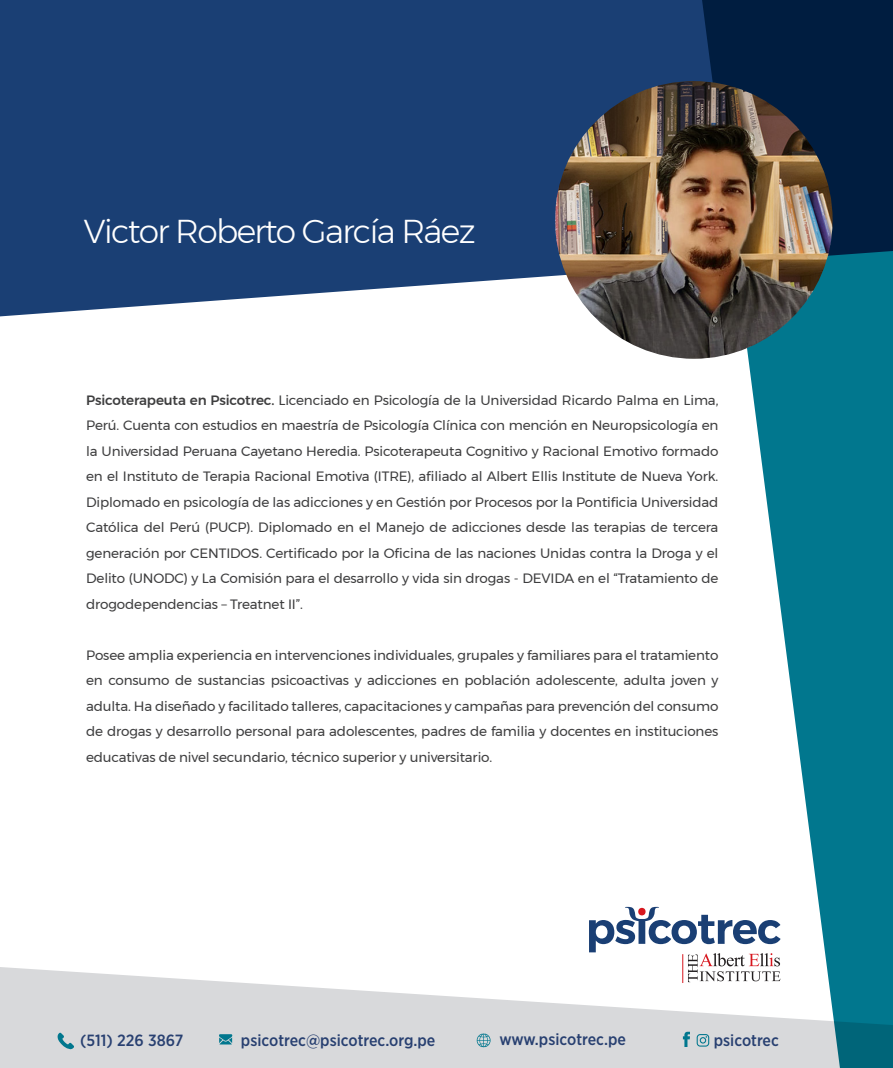
<style>
.page{position:relative;width:893px;height:1068px;background:#fff}
.page>*{position:absolute;margin:0;border:0;box-sizing:border-box;transform-origin:0 0}
.t1{font:300 33px "Montserrat";letter-spacing:-.05em;color:#fff}
.t2{font:500 16.2px "Gotham Narrow";color:#284071}
.t3{font:13.5px/25.5px "Montserrat";letter-spacing:-.01em;color:#3e3e3f;text-align:justify}
.s1{font-weight:500}
</style>
<div class="page">
<div style="left:0;top:0;width:702px;height:316px;background:#1a3f74"></div>
<svg style="left:702px;top:0;width:191px;height:967px;fill:#01778e"></svg>
<svg style="left:0;top:967px;width:893px;height:101px;fill:#d8d9db"></svg>
<svg style="left:57px;top:1032px;width:17px;height:17px"></svg>
<svg style="left:219px;top:1034px;width:13px;height:10px"></svg>
<svg style="left:697px;top:1034px;width:12px;height:12px"></svg>
<svg style="left:683px;top:1032px;width:7px;height:15px"></svg>
<svg style="left:589px;top:906px;width:192px;height:77px"></svg>
<svg style="left:477px;top:1033px;width:14px;height:14px"></svg>
<img style="left:555px;top:81px;width:278px;height:278px;border-radius:139px">
<h1 class="t1" style="left:84px;top:206px;width:393px">Victor Roberto García Ráez</h1>
<p class="t3" style="left:86px;top:387px;width:634px"><span class="s1">Psicoterapeuta en Psicotrec.</span> Licenciado en Psicología de la Universidad Ricardo Palma en Lima, Perú. Cuenta con estudios en maestría de Psicología Clínica con mención en Neuropsicología en la Universidad Peruana Cayetano Heredia. Psicoterapeuta Cognitivo y Racional Emotivo formado en el Instituto de Terapia Racional Emotiva (ITRE), afiliado al Albert Ellis Institute de Nueva York.<br>Diplomado en psicología de las adicciones y en Gestión por Procesos por la Pontificia Universidad Católica del Perú (PUCP). Diplomado en el Manejo de adicciones desde las terapias de tercera generación por CENTIDOS. Certificado por la Oficina de las naciones Unidas contra la Droga y el Delito (UNODC) y La Comisión para el desarrollo y vida sin drogas - DEVIDA en el “Tratamiento de drogodependencias – Treatnet II”.</p>
<p class="t3" style="left:86px;top:642px;width:634px">Posee amplia experiencia en intervenciones individuales, grupales y familiares para el tratamiento en consumo de sustancias psicoactivas y adicciones en población adolescente, adulta joven y adulta. Ha diseñado y facilitado talleres, capacitaciones y campañas para prevención del consumo de drogas y desarrollo personal para adolescentes, padres de familia y docentes en instituciones educativas de nivel secundario, técnico superior y universitario.</p>
<p class="t2" style="left:80px;top:1029px;width:105px">(511) 226 3867</p>
<p class="t2" style="left:241px;top:1029px;width:196px">psicotrec@psicotrec.org.pe</p>
<p class="t2" style="left:499px;top:1029px;width:128px">www.psicotrec.pe</p>
<p class="t2" style="left:714px;top:1029px;width:67px">psicotrec</p>
</div>
